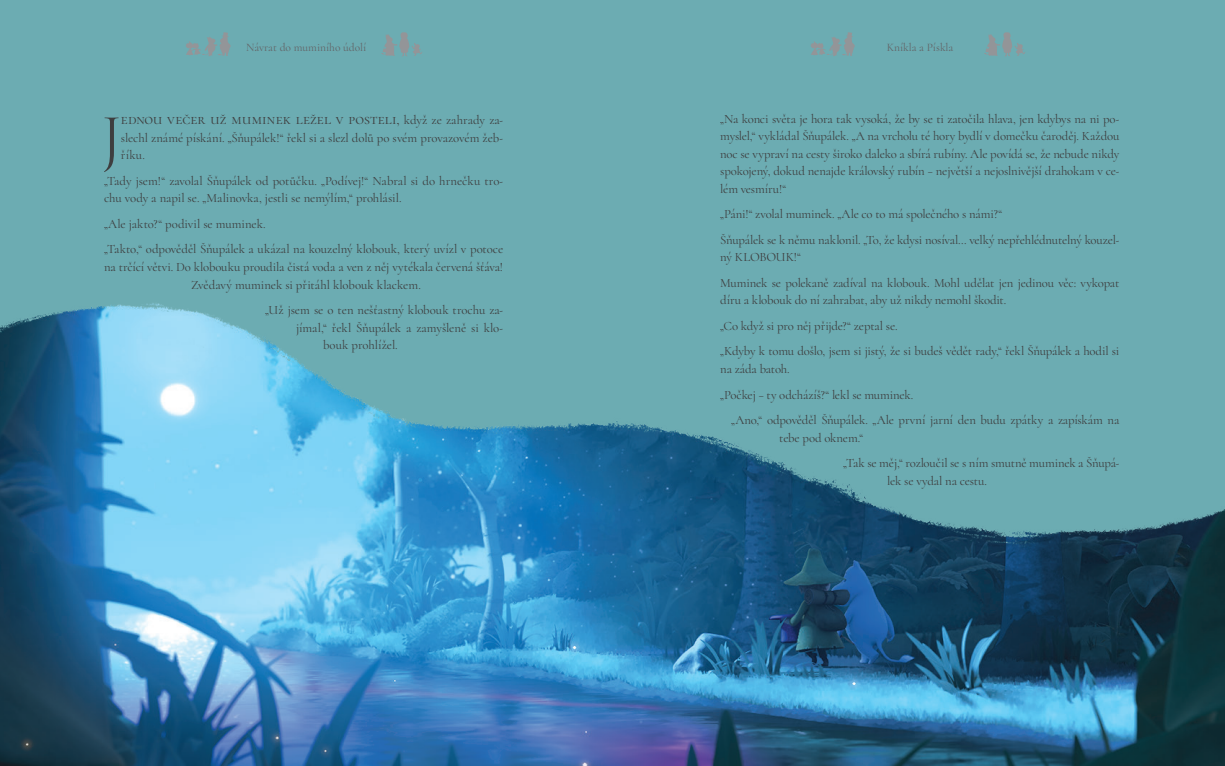
<style>
.page{position:relative;width:1225px;height:766px;background:#fff}
.page>*{position:absolute;margin:0;border:0;box-sizing:border-box;transform-origin:0 0}
.Moomin_Animation_bod{font:60.6px "Cormorant";color:#3e3e3f}
.Moomin_Animation_bod-2{font:15px "Cormorant";letter-spacing:.005em;color:#3e3e3f}
.Moomin_Animation_bod-3{font:12.8px/17.5px "Cormorant";letter-spacing:-.005em;color:#3e3e3f}
.Moomin_Animation_bod-4{font:12.8px "Cormorant";letter-spacing:.04em;color:#3e3e3f}
.t1{font:11.5px "Cormorant";color:#636366}
.s1{font-size:12.8px}
</style>
<div class="page">
<img style="left:0;top:0;width:1225px;height:765px">
<img style="left:184px;top:31px;width:53px;height:29px">
<img style="left:375px;top:31px;width:51px;height:29px">
<img style="left:808px;top:31px;width:54px;height:29px">
<img style="left:982px;top:31px;width:46px;height:29px">
<p class="t1" style="left:246px;top:41px;width:122px">Návrat do muminího údolí</p>
<p class="t1" style="left:887px;top:41px;width:68px">Kníkla a Pískla</p>
<p class="Moomin_Animation_bod" style="left:102px;top:99px;width:21px">J</p>
<p class="Moomin_Animation_bod-2" style="left:121px;top:110px;width:384px">ednou večer už muminek ležel v posteli, <span class="s1">když ze zahrady za-</span></p>
<p class="Moomin_Animation_bod-3" style="left:121px;top:129px;width:384px">slechl známé pískání. „Šňupálek!“ řekl si a slezl dolů po svém provazovém žeb&shy;říku.</p>
<p class="Moomin_Animation_bod-3" style="left:104px;top:172px;width:400px">„Tady jsem!“ zavolal Šňupálek od potůčku. „Podívej!“ Nabral si do hrnečku tro&shy;chu vody a napil se. „Malinovka, jestli se nemýlím,“ prohlásil.</p>
<p class="Moomin_Animation_bod-4" style="left:104px;top:216px;width:163px">„Ale jakto?“ podivil se muminek.</p>
<p class="Moomin_Animation_bod-3" style="left:104px;top:240px;width:401px;text-align:center">„Takto,“ odpověděl Šňupálek a ukázal na kouzelný klobouk, který uvízl v potoce na trčící větvi. Do klobouku proudila čistá voda a ven z něj vytékala červená šťáva!<br>Zvědavý muminek si přitáhl klobouk klackem.</p>
<p class="Moomin_Animation_bod-3" style="left:265px;top:301px;width:239px">„Už jsem se o ten nešťastný klobouk trochu za-</p>
<p class="Moomin_Animation_bod-3" style="left:296px;top:318px;width:208px">jímal,“ řekl Šňupálek a zamyšleně si klo-</p>
<p class="Moomin_Animation_bod-3" style="left:323px;top:336px;width:76px">bouk prohlížel.</p>
<p class="Moomin_Animation_bod-3" style="left:720px;top:110px;width:401px;text-align:justify">„Na konci světa je hora tak vysoká, že by se ti zatočila hlava, jen kdybys na ni po&shy;myslel,“ vykládal Šňupálek. „A na vrcholu té hory bydlí v domečku čaroděj. Každou noc se vypraví na cesty široko daleko a sbírá rubíny. Ale povídá se, že nebude nikdy spokojený, dokud nenajde královský rubín – největší a nejoslnivější drahokam v ce&shy;lém vesmíru!“</p>
<p class="Moomin_Animation_bod-3" style="left:720px;top:205px;width:283px">„Páni!“ zvolal muminek. „Ale co to má společného s námi?“</p>
<p class="Moomin_Animation_bod-3" style="left:720px;top:231px;width:400px">Šňupálek se k němu naklonil. „To, že kdysi nosíval… velký nepřehlédnutelný kouzel&shy;ný KLOBOUK!“</p>
<p class="Moomin_Animation_bod-3" style="left:720px;top:274px;width:401px">Muminek se polekaně zadíval na klobouk. Mohl udělat jen jedinou věc: vykopat díru a klobouk do ní zahrabat, aby už nikdy nemohl škodit.</p>
<p class="Moomin_Animation_bod-3" style="left:720px;top:317px;width:179px">„Co když si pro něj přijde?“ zeptal se.</p>
<p class="Moomin_Animation_bod-3" style="left:720px;top:342px;width:401px">„Kdyby k tomu došlo, jsem si jistý, že si budeš vědět rady,“ řekl Šňupálek a hodil si na záda batoh.</p>
<p class="Moomin_Animation_bod-3" style="left:720px;top:385px;width:195px">„Počkej – ty odcházíš?“ lekl se muminek.</p>
<p class="Moomin_Animation_bod-3" style="left:779px;top:411px;width:342px;text-indent:-48px">„Ano,“ odpověděl Šňupálek. „Ale první jarní den budu zpátky a zapískám na tebe pod oknem.“</p>
<p class="Moomin_Animation_bod-3" style="left:887px;top:454px;width:233px;text-indent:-44px">„Tak se měj,“ rozloučil se s ním smutně muminek a Šňupá&shy;lek se vydal na cestu.</p>
</div>
